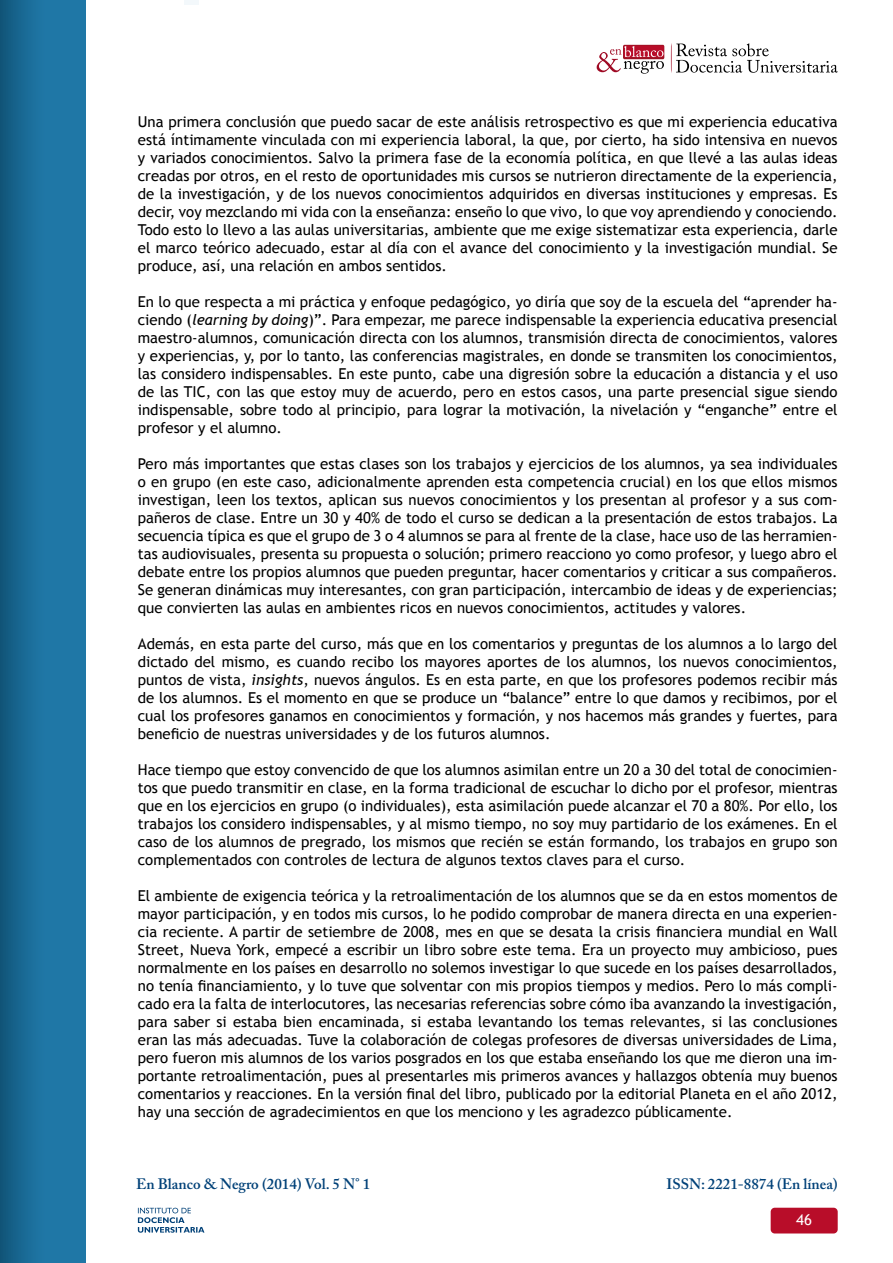
<style>
.page{position:relative;width:893px;height:1263px;background:#fff}
.page>*{position:absolute;margin:0;border:0;box-sizing:border-box;transform-origin:0 0}
.t1{font:15px/18px "Trebuchet MS";color:#000;text-align:justify}
.t2{font:600 15px "Adobe Caslon Pro";color:#004178}
.t3{font:15px "Trebuchet MS";color:#fff}
.s1{font-style:italic}
</style>
<div class="page">
<div style="left:623px;top:45px;width:41px;height:14px;background:#a71025;border-radius:2px"></div>
<svg style="left:671px;top:43px;width:167px;height:30px"></svg>
<svg style="left:597px;top:46px;width:67px;height:28px"></svg>
<div style="left:0;top:0;width:85px;height:1263px;background:linear-gradient(to right,#155e86,#2380b1)"></div>
<div style="left:771px;top:1208px;width:67px;height:25px;background:#b80d29;border-radius:4px"></div>
<svg style="left:138px;top:1208px;width:66px;height:25px"></svg>
<hr style="left:184px;top:0;width:15px;height:4px;background:#f3f8fb">
<p class="t1" style="left:138px;top:113px;width:701px">Una primera conclusión que puedo sacar de este análisis retrospectivo es que mi experiencia educativa está íntimamente vinculada con mi experiencia laboral, la que, por cierto, ha sido intensiva en nuevos y variados conocimientos. Salvo la primera fase de la economía política, en que llevé a las aulas ideas creadas por otros, en el resto de oportunidades mis cursos se nutrieron directamente de la experiencia, de la investigación, y de los nuevos conocimientos adquiridos en diversas instituciones y empresas. Es decir, voy mezclando mi vida con la enseñanza: enseño lo que vivo, lo que voy aprendiendo y conociendo.<br>Todo esto lo llevo a las aulas universitarias, ambiente que me exige sistematizar esta experiencia, darle el marco teórico adecuado, estar al día con el avance del conocimiento y la investigación mundial. Se produce, así, una relación en ambos sentidos.</p>
<p class="t1" style="left:138px;top:293px;width:701px">En lo que respecta a mi práctica y enfoque pedagógico, yo diría que soy de la escuela del “aprender ha&shy;ciendo (<span class="s1">learning by doing</span>)”. Para empezar, me parece indispensable la experiencia educativa presencial maestro-alumnos, comunicación directa con los alumnos, transmisión directa de conocimientos, valores y experiencias, y, por lo tanto, las conferencias magistrales, en donde se transmiten los conocimientos, las considero indispensables. En este punto, cabe una digresión sobre la educación a distancia y el uso de las TIC, con las que estoy muy de acuerdo, pero en estos casos, una parte presencial sigue siendo indispensable, sobre todo al principio, para lograr la motivación, la nivelación y “enganche” entre el profesor y el alumno.</p>
<p class="t1" style="left:138px;top:455px;width:701px">Pero más importantes que estas clases son los trabajos y ejercicios de los alumnos, ya sea individuales o en grupo (en este caso, adicionalmente aprenden esta competencia crucial) en los que ellos mismos investigan, leen los textos, aplican sus nuevos conocimientos y los presentan al profesor y a sus com&shy;pañeros de clase. Entre un 30 y 40% de todo el curso se dedican a la presentación de estos trabajos. La secuencia típica es que el grupo de 3 o 4 alumnos se para al frente de la clase, hace uso de las herramien&shy;tas audiovisuales, presenta su propuesta o solución; primero reacciono yo como profesor, y luego abro el debate entre los propios alumnos que pueden preguntar, hacer comentarios y criticar a sus compañeros.<br>Se generan dinámicas muy interesantes, con gran participación, intercambio de ideas y de experiencias; que convierten las aulas en ambientes ricos en nuevos conocimientos, actitudes y valores.</p>
<p class="t1" style="left:138px;top:635px;width:701px">Además, en esta parte del curso, más que en los comentarios y preguntas de los alumnos a lo largo del dictado del mismo, es cuando recibo los mayores aportes de los alumnos, los nuevos conocimientos, puntos de vista, <span class="s1">insights</span>, nuevos ángulos. Es en esta parte, en que los profesores podemos recibir más de los alumnos. Es el momento en que se produce un “balance” entre lo que damos y recibimos, por el cual los profesores ganamos en conocimientos y formación, y nos hacemos más grandes y fuertes, para beneficio de nuestras universidades y de los futuros alumnos.</p>
<p class="t1" style="left:138px;top:761px;width:701px">Hace tiempo que estoy convencido de que los alumnos asimilan entre un 20 a 30 del total de conocimien&shy;tos que puedo transmitir en clase, en la forma tradicional de escuchar lo dicho por el profesor, mientras que en los ejercicios en grupo (o individuales), esta asimilación puede alcanzar el 70 a 80%. Por ello, los trabajos los considero indispensables, y al mismo tiempo, no soy muy partidario de los exámenes. En el caso de los alumnos de pregrado, los mismos que recién se están formando, los trabajos en grupo son complementados con controles de lectura de algunos textos claves para el curso.</p>
<p class="t1" style="left:138px;top:887px;width:701px">El ambiente de exigencia teórica y la retroalimentación de los alumnos que se da en estos momentos de mayor participación, y en todos mis cursos, lo he podido comprobar de manera directa en una experien&shy;cia reciente. A partir de setiembre de 2008, mes en que se desata la crisis financiera mundial en Wall Street, Nueva York, empecé a escribir un libro sobre este tema. Era un proyecto muy ambicioso, pues normalmente en los países en desarrollo no solemos investigar lo que sucede en los países desarrollados, no tenía financiamiento, y lo tuve que solventar con mis propios tiempos y medios. Pero lo más compli&shy;cado era la falta de interlocutores, las necesarias referencias sobre cómo iba avanzando la investigación, para saber si estaba bien encaminada, si estaba levantando los temas relevantes, si las conclusiones eran las más adecuadas. Tuve la colaboración de colegas profesores de diversas universidades de Lima, pero fueron mis alumnos de los varios posgrados en los que estaba enseñando los que me dieron una im&shy;portante retroalimentación, pues al presentarles mis primeros avances y hallazgos obtenía muy buenos comentarios y reacciones. En la versión final del libro, publicado por la editorial Planeta en el año 2012, hay una sección de agradecimientos en que los menciono y les agradezco públicamente.</p>
<p class="t2" style="left:136px;top:1174px;width:236px">En Blanco &amp; Negro (2014) Vol. 5 N° 1</p>
<p class="t2" style="left:667px;top:1174px;width:173px">ISSN: 2221-8874 (En línea)</p>
<p class="t3" style="left:796px;top:1211px;width:17px">46</p>
</div>
